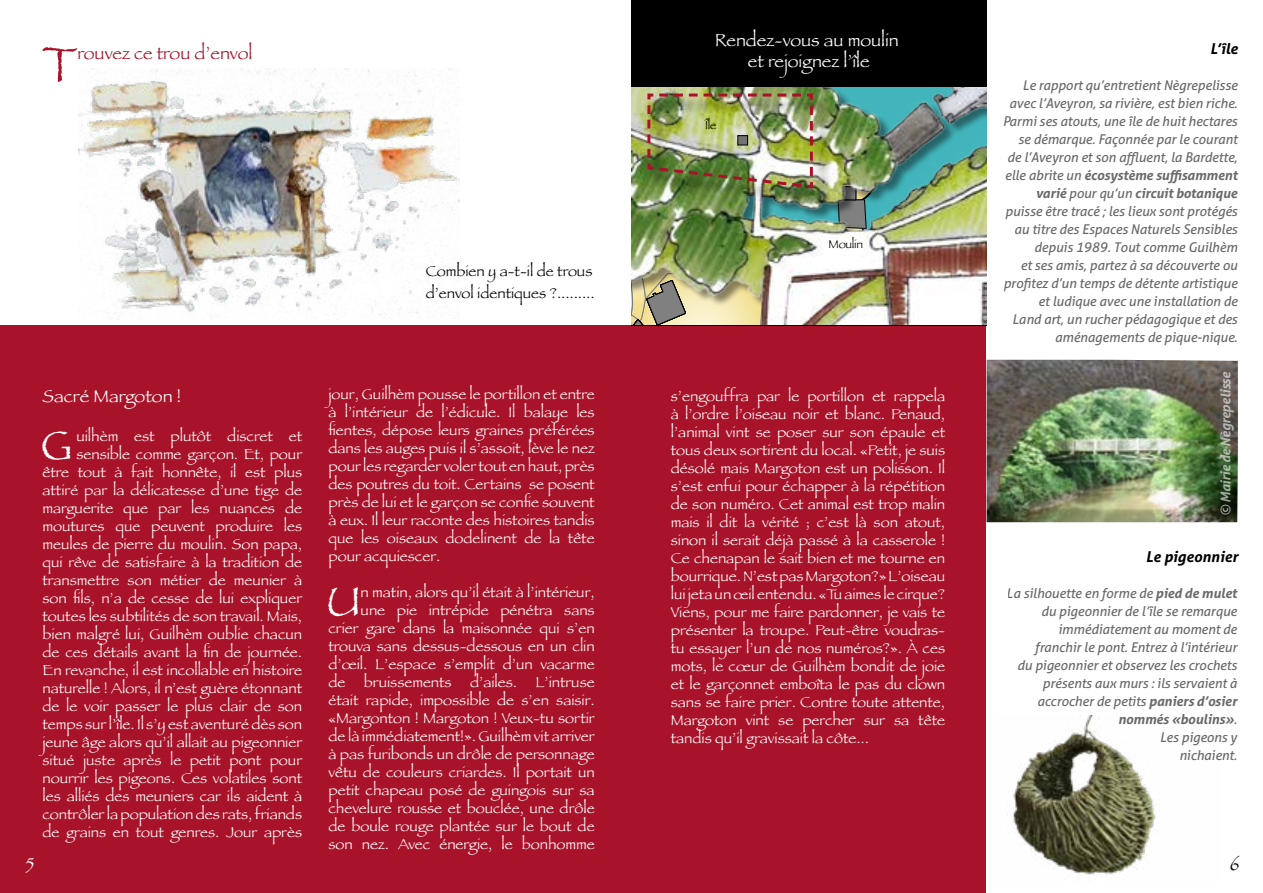
<style>
.page{position:relative;width:1263px;height:893px;background:#fff}
.page>*{position:absolute;margin:0;border:0;box-sizing:border-box;transform-origin:0 0}
.t1{font:50.7px "Papyrus";color:#a9132a}
.t2{font:42.3px "Papyrus";color:#fff}
.t3{font:18px/21.6px "Papyrus";color:#fff;text-align:center}
.t4{font:18px "Papyrus";color:#a9132a}
.t5{font:18px "Papyrus";color:#000}
.t6{font:15px/18px "Papyrus";color:#fff;text-align:right}
.t7{font:15px/21.6px "Papyrus";color:#000}
.t8{font:italic 700 15px "Aller";color:#000}
.t9{font:italic 13.5px/18px "Aller";letter-spacing:-.01em;color:#000;text-align:right}
.t10{font:italic 700 13.5px "Aller";color:#fff}
.t11{font:12px "Papyrus";letter-spacing:-.025em;color:#000}
.s1{font-size:18px;color:#fff}
.s2{font-weight:700}
</style>
<div class="page">
<div style="left:0;top:0;width:631px;height:893px;background:#a9132a"></div>
<div style="left:631px;top:0;width:632px;height:893px;background:#a9132a"></div>
<div style="left:0;top:0;width:984px;height:325px;background:#fff"></div>
<img style="left:79px;top:69px;width:380px;height:251px">
<div style="left:986px;top:0;width:277px;height:893px;background:#fff"></div>
<div style="left:631px;top:0;width:355px;height:325px;background:#000"></div>
<img style="left:631px;top:88px;width:355px;height:236px">
<img style="left:1007px;top:715px;width:149px;height:160px">
<img style="left:986px;top:360px;width:252px;height:162px">
<h1 class="t1" style="left:42px;top:34px;width:37px">T</h1>
<p class="t4" style="left:77px;top:43px;width:176px">rouvez ce trou d’envol</p>
<p class="t7" style="left:426px;top:260px;width:175px">Combien y a-t-il de trous d’envol identiques ?.........<span class="s1">.</span></p>
<p class="t3" style="left:715px;top:29px;width:186px">Rendez-vous au moulin et rejoignez l’île</p>
<p class="t11" style="left:705px;top:118px;width:13px">Île</p>
<p class="t11" style="left:829px;top:237px;width:36px">Moulin</p>
<p class="t8" style="left:1210px;top:39px;width:29px">L’île</p>
<p class="t9" style="left:1002px;top:76px;width:237px">Le rapport qu’entretient Nègrepelisse avec l’Aveyron, sa rivière, est bien riche.<br>Parmi ses atouts, une île de huit hectares se démarque. Façonnée par le courant de l’Aveyron et son affluent, la Bardette, elle abrite un <span class="s2">écosystème suffisamment varié</span> pour qu’un <span class="s2">circuit botanique </span>puisse être tracé ; les lieux sont protégés au titre des Espaces Naturels Sensibles depuis 1989. Tout comme Guilhèm<br>et ses amis, partez à sa découverte ou profitez d’un temps de détente artistique et ludique avec une installation de<br>Land art, un rucher pédagogique et des aménagements de pique-nique.</p>
<p class="t3" style="left:43px;top:385px;width:140px">Sacré Margoton !</p>
<h2 class="t2" style="left:41px;top:420px;width:33px">G</h2>
<p class="t6" style="left:43px;top:427px;width:261px">uilhèm est plutôt discret et sensible comme garçon. Et, pour<br>être tout à fait honnête, il est plus attiré par la délicatesse d’une tige de marguerite que par les nuances de moutures que peuvent produire les meules de pierre du moulin. Son papa, qui rêve de satisfaire à la tradition de transmettre son métier de meunier à son fils, n’a de cesse de lui expliquer toutes les subtilités de son travail. Mais, bien malgré lui, Guilhèm oublie chacun de ces détails avant la fin de journée.<br>En revanche, il est incollable en histoire naturelle ! Alors, il n’est guère étonnant de le voir passer le plus clair de son temps sur l’île. Il s’y est aventuré dès son jeune âge alors qu’il allait au pigeonnier situé juste après le petit pont pour nourrir les pigeons. Ces volatiles sont les alliés des meuniers car ils aident à contrôler la population des rats, friands de grains en tout genres. Jour après</p>
<p class="t3" style="left:26px;top:853px;width:10px">5</p>
<p class="t6" style="left:328px;top:385px;width:268px;text-align:justify">jour, Guilhèm pousse le portillon et entre à l’intérieur de l’édicule. Il balaye les fientes, dépose leurs graines préférées dans les auges puis il s’assoit, lève le nez pour les regarder voler tout en haut, près des poutres du toit. Certains se posent près de lui et le garçon se confie souvent à eux. Il leur raconte des histoires tandis que les oiseaux dodelinent de la tête pour acquiescer.</p>
<h2 class="t2" style="left:327px;top:575px;width:35px">U</h2>
<p class="t6" style="left:328px;top:583px;width:268px">n matin, alors qu’il était à l’intérieur,<br>une pie intrépide pénétra sans crier gare dans la maisonnée qui s’en trouva sans dessus-dessous en un clin d’œil. L’espace s’emplit d’un vacarme de bruissements d’ailes. L’intruse était rapide, impossible de s’en saisir. «Margonton ! Margoton ! Veux-tu sortir de là immédiatement!». Guilhèm vit arriver à pas furibonds un drôle de personnage vêtu de couleurs criardes. Il portait un petit chapeau posé de guingois sur sa chevelure rousse et bouclée, une drôle de boule rouge plantée sur le bout de son nez. Avec énergie, le bonhomme</p>
<p class="t6" style="left:671px;top:386px;width:276px;text-align:justify">s’engouffra par le portillon et rappela à l’ordre l’oiseau noir et blanc. Penaud, l’animal vint se poser sur son épaule et tous deux sortirent du local. «Petit, je suis désolé mais Margoton est un polisson. Il s’est enfui pour échapper à la répétition de son numéro. Cet animal est trop malin mais il dit la vérité ; c’est là son atout, sinon il serait déjà passé à la casserole !<br>Ce chenapan le sait bien et me tourne en bourrique. N’est pas Margoton?» L’oiseau lui jeta un œil entendu. «Tu aimes le cirque?<br>Viens, pour me faire pardonner, je vais te présenter la troupe. Peut-être voudras&shy;tu essayer l’un de nos numéros?». À ces mots, le cœur de Guilhèm bondit de joie et le garçonnet emboîta le pas du clown sans se faire prier. Contre toute attente, Margoton vint se percher sur sa tête tandis qu’il gravissait la côte...</p>
<p class="t10" style="left:1217px;top:516px;width:146px;rotate:-90deg">© Mairie de Nègrepelisse</p>
<p class="t8" style="left:1146px;top:547px;width:93px">Le pigeonnier</p>
<p class="t9" style="left:1007px;top:585px;width:232px">La silhouette en forme de <span class="s2">pied de mulet </span>du pigeonnier de l’île se remarque immédiatement au moment de<br>franchir le pont. Entrez à l’intérieur<br>du pigeonnier et observez les crochets présents aux murs : ils servaient à accrocher de petits <span class="s2">paniers d’osier nommés «boulins»</span>.<br>Les pigeons y<br>nichaient.</p>
<p class="t5" style="left:1230px;top:853px;width:11px">6</p>
</div>
